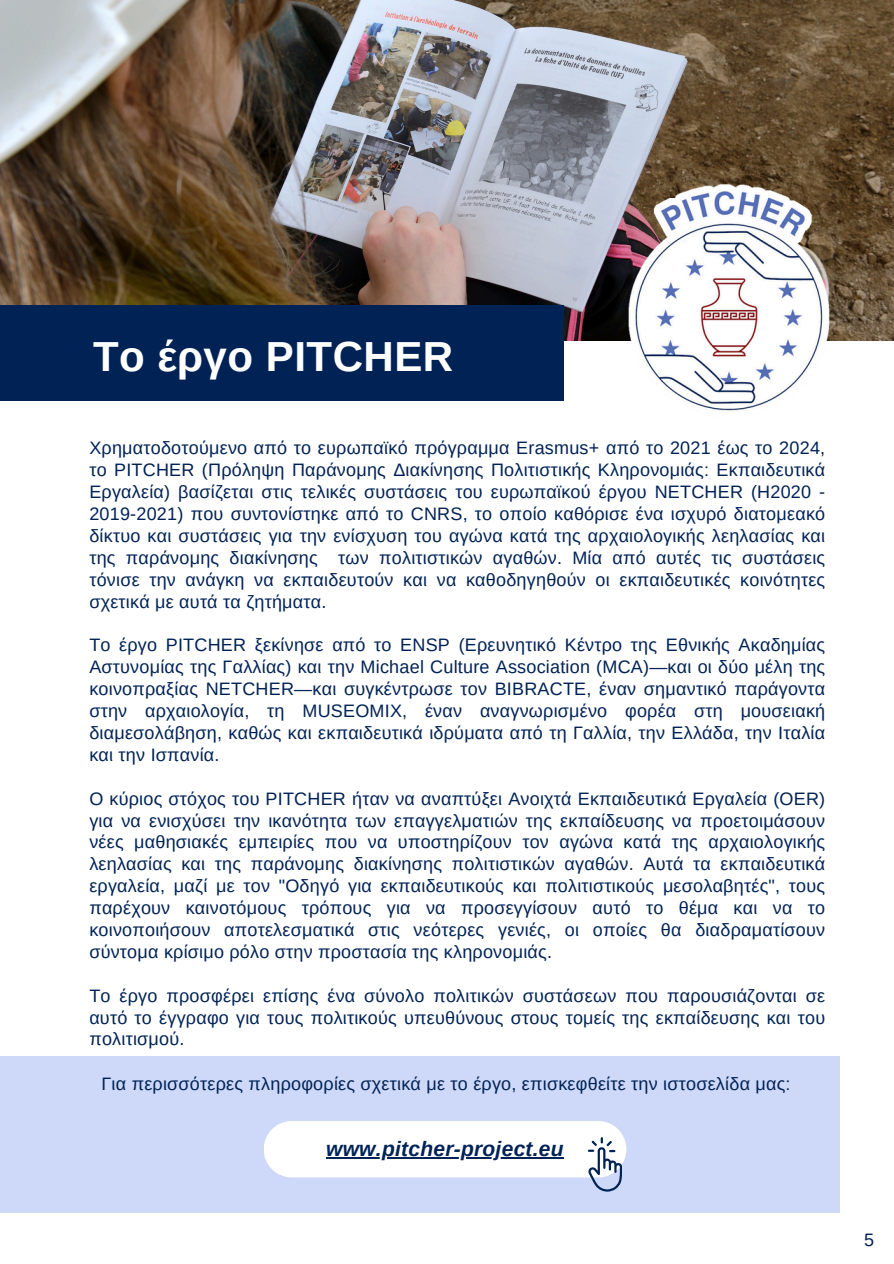
<style>
.page{position:relative;width:894px;height:1264px;background:#fff}
.page>*{position:absolute;margin:0;border:0;box-sizing:border-box;transform-origin:0 0}
.t1{font:700 42px "Arimo";letter-spacing:.015em;color:#fff}
.t2{font:italic 700 21px "Arimo";letter-spacing:.015em;color:#025}
.t3{font:18px/21.9px "Arimo";letter-spacing:.01em;color:#025;text-align:justify}
</style>
<div class="page">
<img style="left:0;top:0;width:893px;height:340px">
<div style="left:0;top:1055px;width:839px;height:157px;background:#ced9f9"></div>
<svg style="left:264px;top:1121px;width:362px;height:70px"></svg>
<hr style="left:326px;top:1157px;width:237px;height:1px;background:#025">
<div style="left:0;top:305px;width:563px;height:95px;background:#025"></div>
<img style="left:622px;top:177px;width:212px;height:234px">
<p class="t1" style="left:93px;top:333px;width:361px">Το έργο PITCHER</p>
<p class="t3" style="left:89px;top:437px;width:737px">Χρηματοδοτούμενο από το ευρωπαϊκό πρόγραμμα Erasmus+ από το 2021 έως το 2024, το PITCHER (Πρόληψη Παράνομης Διακίνησης Πολιτιστικής Κληρονομιάς: Εκπαιδευτικά Εργαλεία) βασίζεται στις τελικές συστάσεις του ευρωπαϊκού έργου NETCHER (H2020 - 2019-2021) που συντονίστηκε από το CNRS, το οποίο καθόρισε ένα ισχυρό διατομεακό δίκτυο και συστάσεις για την ενίσχυση του αγώνα κατά της αρχαιολογικής λεηλασίας και της παράνομης διακίνησης των πολιτιστικών αγαθών. Μία από αυτές τις συστάσεις τόνισε την ανάγκη να εκπαιδευτούν και να καθοδηγηθούν οι εκπαιδευτικές κοινότητες σχετικά με αυτά τα ζητήματα.</p>
<p class="t3" style="left:89px;top:634px;width:737px">Το έργο PITCHER ξεκίνησε από το ENSP (Ερευνητικό Κέντρο της Εθνικής Ακαδημίας Αστυνομίας της Γαλλίας) και την Michael Culture Association (MCA)—και οι δύο μέλη της κοινοπραξίας NETCHER—και συγκέντρωσε τον BIBRACTE, έναν σημαντικό παράγοντα στην αρχαιολογία, τη MUSEOMIX, έναν αναγνωρισμένο φορέα στη μουσειακή διαμεσολάβηση, καθώς και εκπαιδευτικά ιδρύματα από τη Γαλλία, την Ελλάδα, την Ιταλία και την Ισπανία.</p>
<p class="t3" style="left:89px;top:787px;width:737px">Ο κύριος στόχος του PITCHER ήταν να αναπτύξει Ανοιχτά Εκπαιδευτικά Εργαλεία (OER) για να ενισχύσει την ικανότητα των επαγγελματιών της εκπαίδευσης να προετοιμάσουν νέες μαθησιακές εμπειρίες που να υποστηρίζουν τον αγώνα κατά της αρχαιολογικής λεηλασίας και της παράνομης διακίνησης πολιτιστικών αγαθών. Αυτά τα εκπαιδευτικά εργαλεία, μαζί με τον "Οδηγό για εκπαιδευτικούς και πολιτιστικούς μεσολαβητές", τους παρέχουν καινοτόμους τρόπους για να προσεγγίσουν αυτό το θέμα και να το κοινοποιήσουν αποτελεσματικά στις νεότερες γενιές, οι οποίες θα διαδραματίσουν σύντομα κρίσιμο ρόλο στην προστασία της κληρονομιάς.</p>
<h2 class="t3" style="left:89px;top:984px;width:737px">Το έργο προσφέρει επίσης ένα σύνολο πολιτικών συστάσεων που παρουσιάζονται σε αυτό το έγγραφο για τους πολιτικούς υπευθύνους στους τομείς της εκπαίδευσης και του πολιτισμού.</h2>
<p class="t3" style="left:101px;top:1072px;width:690px">Για περισσότερες πληροφορίες σχετικά με το έργο, επισκεφθείτε την ιστοσελίδα μας:</p>
<h1 class="t2" style="left:326px;top:1136px;width:239px">www.pitcher-project.eu</h1>
<p class="t3" style="left:863px;top:1228px;width:12px">5</p>
</div>
